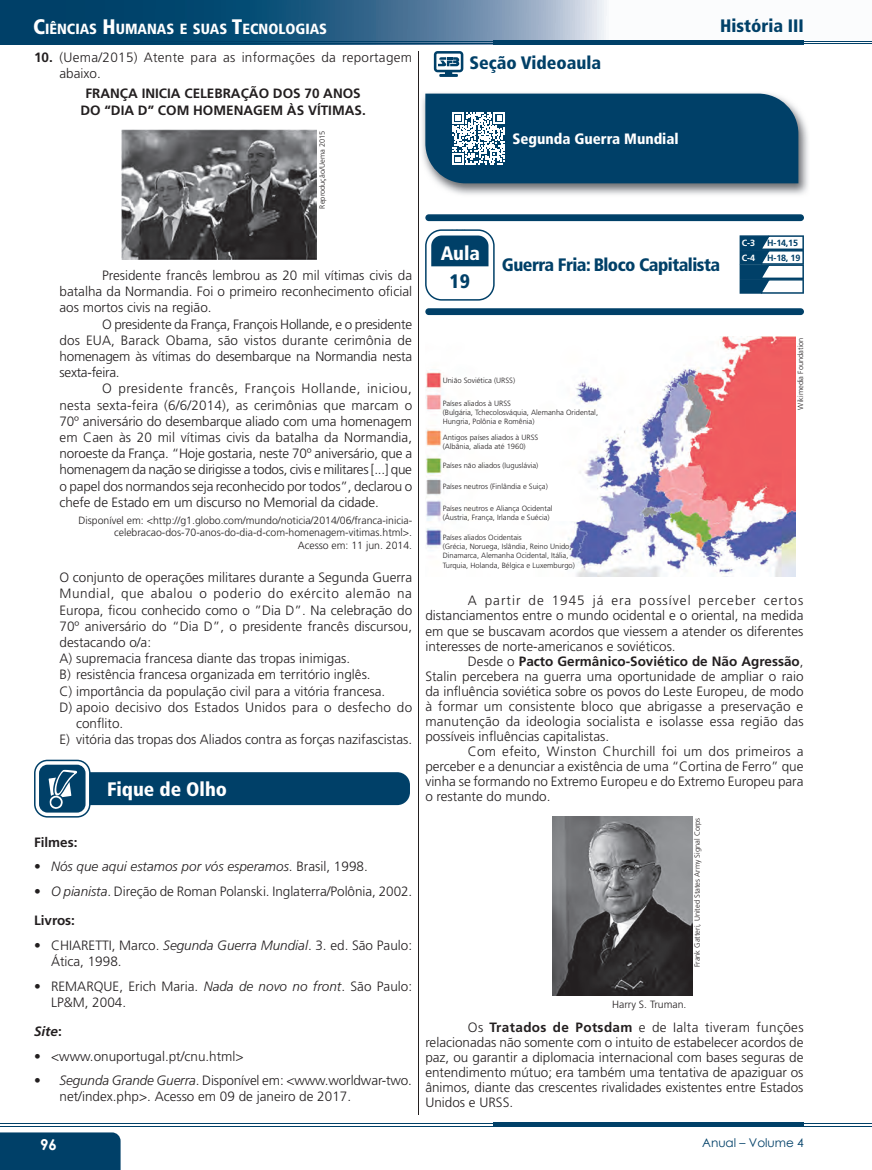
<style>
.page{position:relative;width:872px;height:1170px;background:#fff}
.page>*{position:absolute;margin:0;border:0;box-sizing:border-box;transform-origin:0 0}
.t1{font:900 condensed 19.5px "Frutiger";color:#fff}
.t2{font:900 condensed 19.5px "Frutiger";color:#004068}
.t3{font:900 condensed 18px "Frutiger";letter-spacing:-.03em;color:#004068}
.t4{font:900 condensed 18px "Frutiger";color:#004068}
.t5{font:900 condensed 15px "Frutiger";color:#fff}
.t6{font:700 15px "Century Gothic";color:#fff}
.t7{font:900 condensed 14.7px "Frutiger";color:#fff}
.t8{font:300 13.5px/16.2px "Frutiger";color:#231f20;text-align:justify}
.t9{font:700 13.5px/16.2px "Frutiger";color:#231f20;text-align:center}
.t10{font:300 13.5px/16.2px "Frutiger";letter-spacing:.02em;color:#231f20}
.t11{font:italic 300 13.5px "Frutiger";color:#231f20}
.t12{font:300 13.5px "Frutiger";letter-spacing:.04em;color:#231f20}
.t13{font:italic 700 13.5px "Frutiger";color:#231f20}
.t14{font:12px "Century Gothic";color:#004068}
.t15{font:300 10.5px/12.6px "Frutiger";color:#231f20;text-align:right}
.t16{font:700 9px "Frutiger";letter-spacing:-.02em;color:#004068}
.t17{font:700 9px "Frutiger";color:#fff}
.t18{font:300 7.65px/9.1px "Frutiger";color:#231f20}
.t19{font:300 7.5px "Frutiger";color:#231f20}
.s1{font-size:21px}
.s2{font-weight:700}
.s3{font-style:normal}
.s4{font-style:italic}
</style>
<div class="page">
<hr style="left:0;top:1123px;width:872px;height:1px;background:#004068">
<hr style="left:0;top:1125px;width:872px;height:1px;background:#004068">
<hr style="left:493px;top:1122px;width:311px;height:4px;background:#004068">
<svg style="left:0;top:0;width:607px;height:45px;background:#36698c"></svg>
<hr style="left:0;top:43px;width:872px;height:1px;background:#004068">
<hr style="left:0;top:41px;width:872px;height:1px;background:#004068">
<div style="left:493px;top:40px;width:311px;height:5px;background:#004068"></div>
<hr style="left:419px;top:51px;width:1px;height:1063px;background:#231f20">
<img style="left:121px;top:130px;width:195px;height:129px">
<div style="left:70px;top:772px;width:340px;height:33px;background:#004068;border-radius:13px"></div>
<svg style="left:34px;top:759px;width:57px;height:58px"></svg>
<svg style="left:434px;top:51px;width:29px;height:26px"></svg>
<img style="left:422px;top:93px;width:386px;height:102px">
<svg style="left:425px;top:94px;width:373px;height:89px;background:#124e72"></svg>
<svg style="left:425px;top:214px;width:379px;height:7px;background:#0c496f"></svg>
<svg style="left:425px;top:308px;width:379px;height:7px;background:#0a476e"></svg>
<img style="left:426px;top:336px;width:370px;height:240px">
<img style="left:552px;top:816px;width:140px;height:179px">
<svg style="left:739px;top:235px;width:65px;height:59px"></svg>
<svg style="left:425px;top:229px;width:69px;height:71px"></svg>
<div style="left:0;top:1132px;width:121px;height:38px;background:#004068"></div>
<p class="t7" style="left:33px;top:20px;width:295px"><span class="s1">C</span>IÊNCIAS <span class="s1">H</span>UMANAS E SUAS <span class="s1">T</span>ECNOLOGIAS</p>
<h2 class="t4" style="left:720px;top:15px;width:85px">História III</h2>
<p class="t10" style="left:60px;top:49px;width:354px;text-indent:-26px"><span class="s2">10.</span> (Uema/2015) Atente para as informações da reportagem abaixo.</p>
<p class="t9" style="left:80px;top:85px;width:287px">FRANÇA INICIA CELEBRAÇÃO DOS 70 ANOS<br>DO “DIA D” COM HOMENAGEM ÀS VÍTIMAS.</p>
<p class="t19" style="left:318px;top:208px;width:79px;rotate:-90deg">Reprodução/Uema 2015</p>
<p class="t8" style="left:60px;top:267px;width:354px;text-indent:43px">Presidente francês lembrou as 20 mil vítimas civis da batalha da Normandia. Foi o primeiro reconhecimento oficial aos mortos civis na região.</p>
<p class="t8" style="left:60px;top:316px;width:354px;text-indent:43px">O presidente da França, François Hollande, e o presidente dos EUA, Barack Obama, são vistos durante cerimônia de homenagem às vítimas do desembarque na Normandia nesta sexta-feira.</p>
<p class="t8" style="left:60px;top:380px;width:354px;text-indent:43px">O presidente francês, François Hollande, iniciou, nesta sexta-feira (6/6/2014), as cerimônias que marcam o 70º aniversário do desembarque aliado com uma homenagem em Caen às 20 mil vítimas civis da batalha da Normandia, noroeste da França. “Hoje gostaria, neste 70º aniversário, que a homenagem da nação se dirigisse a todos, civis e militares [...] que o papel dos normandos seja reconhecido por todos”, declarou o chefe de Estado em um discurso no Memorial da cidade.</p>
<p class="t15" style="left:78px;top:513px;width:335px">Disponível em: &lt;http://g1.globo.com/mundo/noticia/2014/06/franca-inicia&shy;celebracao-dos-70-anos-do-dia-d-com-homenagem-vitimas.html&gt;.<br>Acesso em: 11 jun. 2014.</p>
<p class="t8" style="left:60px;top:569px;width:354px">O conjunto de operações militares durante a Segunda Guerra</p>
<p class="t12" style="left:60px;top:586px;width:354px">Mundial, que abalou o poderio do exército alemão na</p>
<p class="t8" style="left:60px;top:601px;width:354px">Europa, ficou conhecido como o ”Dia D”. Na celebração do</p>
<p class="t8" style="left:60px;top:618px;width:354px">70º aniversário do “Dia D”, o presidente francês discursou,</p>
<p class="t8" style="left:60px;top:634px;width:93px">destacando o/a:</p>
<p class="t8" style="left:60px;top:650px;width:292px">A) supremacia francesa diante das tropas inimigas.</p>
<p class="t8" style="left:60px;top:666px;width:313px">B) resistência francesa organizada em território inglês.</p>
<p class="t8" style="left:60px;top:682px;width:327px">C) importância da população civil para a vitória francesa.</p>
<p class="t8" style="left:60px;top:699px;width:354px">D) apoio decisivo dos Estados Unidos para o desfecho do</p>
<p class="t8" style="left:76px;top:715px;width:49px">conflito.</p>
<p class="t8" style="left:60px;top:731px;width:354px">E) vitória das tropas dos Aliados contra as forças nazifascistas.</p>
<h1 class="t1" style="left:107px;top:777px;width:121px">Fique de Olho</h1>
<p class="t9" style="left:34px;top:833px;width:45px">Filmes:</p>
<p class="t11" style="left:34px;top:858px;width:335px"><span class="s3">•</span> Nós que aqui estamos por vós esperamos<span class="s3">. Brasil, 1998.</span></p>
<p class="t8" style="left:34px;top:876px;width:380px;line-height:29px">• <span class="s4">O pianista</span>. Direção de Roman Polanski. Inglaterra/Polônia, 2002.<br><span class="s2">Livros:</span></p>
<p class="t8" style="left:51px;top:936px;width:362px;text-indent:-17px">• CHIARETTI, Marco. <span class="s4">Segunda Guerra Mundial</span>. 3. ed. São Paulo:<br>Ática, 1998.</p>
<p class="t8" style="left:51px;top:977px;width:362px;text-indent:-17px">• REMARQUE, Erich Maria. <span class="s4">Nada de novo no front</span>. São Paulo:<br>LP&amp;M, 2004.</p>
<p class="t13" style="left:34px;top:1023px;width:29px">Site<span class="s3">:</span></p>
<p class="t8" style="left:34px;top:1047px;width:211px">• &lt;www.onuportugal.pt/cnu.html&gt;</p>
<p class="t8" style="left:60px;top:1072px;width:354px;text-indent:-26px"><span class="s2">•</span> <span class="s4">Segunda Grande Guerra</span>. Disponível em: &lt;www.worldwar-two. net/index.php&gt;. Acesso em 09 de janeiro de 2017.</p>
<p class="t6" style="left:40px;top:1133px;width:18px">96</p>
<h2 class="t4" style="left:469px;top:51px;width:133px">Seção Videoaula</h2>
<p class="t5" style="left:512px;top:130px;width:168px">Segunda Guerra Mundial</p>
<p class="t17" style="left:741px;top:238px;width:15px">C-3</p>
<p class="t16" style="left:767px;top:238px;width:32px">H-14,15</p>
<h1 class="t1" style="left:441px;top:241px;width:41px">Aula</h1>
<p class="t17" style="left:741px;top:252px;width:15px">C-4</p>
<p class="t16" style="left:767px;top:252px;width:35px">H-18, 19</p>
<h1 class="t2" style="left:449px;top:269px;width:22px">19</h1>
<h2 class="t3" style="left:502px;top:254px;width:220px">Guerra Fria: Bloco Capitalista</h2>
<p class="t18" style="left:443px;top:376px;width:74px">União Soviética (URSS)</p>
<p class="t18" style="left:443px;top:398px;width:157px">Países aliados à URSS<br>(Bulgária, Tchecolosváquia, Alemanha Oridental,<br>Hungria, Polônia e Romênia)</p>
<p class="t18" style="left:443px;top:432px;width:97px">Antigos países aliados à URSS (Albânia, aliada até 1960)</p>
<p class="t18" style="left:443px;top:461px;width:97px">Países não aliados (Iuguslávia)</p>
<p class="t18" style="left:443px;top:482px;width:107px">Países neutros (Finlândia e Suiça)</p>
<p class="t18" style="left:443px;top:504px;width:111px">Países neutros e Aliança Ocidental (Áustria, França, Irlanda e Suécia)</p>
<p class="t18" style="left:443px;top:533px;width:134px">Países aliados Ocidentais<br>(Grécia, Noruega, Islândia, Reino Unido, Dinamarca, Alemanha Ocidental, Itália, Turquia, Holanda, Bélgica e Luxemburgo)</p>
<p class="t19" style="left:796px;top:409px;width:74px;rotate:-90deg">Wikimedia Foundation</p>
<p class="t8" style="left:425px;top:592px;width:380px;line-height:15.6px;text-indent:43px">A partir de 1945 já era possível perceber certos distanciamentos entre o mundo ocidental e o oriental, na medida em que se buscavam acordos que viessem a atender os diferentes interesses de norte-americanos e soviéticos.</p>
<p class="t8" style="left:425px;top:654px;width:380px;line-height:15px;text-indent:43px">Desde o <span class="s2">Pacto Germânico-Soviético de Não Agressão</span>, Stalin percebera na guerra uma oportunidade de ampliar o raio da influência soviética sobre os povos do Leste Europeu, de modo à formar um consistente bloco que abrigasse a preservação e manutenção da ideologia socialista e isolasse essa região das possíveis influências capitalistas.</p>
<p class="t8" style="left:425px;top:744px;width:380px;line-height:15px;text-indent:43px">Com efeito, Winston Churchill foi um dos primeiros a perceber e a denunciar a existência de uma “Cortina de Ferro” que vinha se formando no Extremo Europeu e do Extremo Europeu para o restante do mundo.</p>
<p class="t19" style="left:693px;top:967px;width:151px;rotate:-90deg">Frank Gatteri, United States Army Signal Corps</p>
<p class="t15" style="left:612px;top:997px;width:76px">Harry S. Truman.</p>
<p class="t8" style="left:425px;top:1019px;width:380px;line-height:15px;text-indent:43px">Os <span class="s2">Tratados de Potsdam</span> e de Ialta tiveram funções relacionadas não somente com o intuito de estabelecer acordos de paz, ou garantir a diplomacia internacional com bases seguras de entendimento mútuo; era também uma tentativa de apaziguar os ânimos, diante das crescentes rivalidades existentes entre Estados Unidos e URSS.</p>
<p class="t14" style="left:702px;top:1134px;width:103px">Anual – Volume 4</p>
</div>
